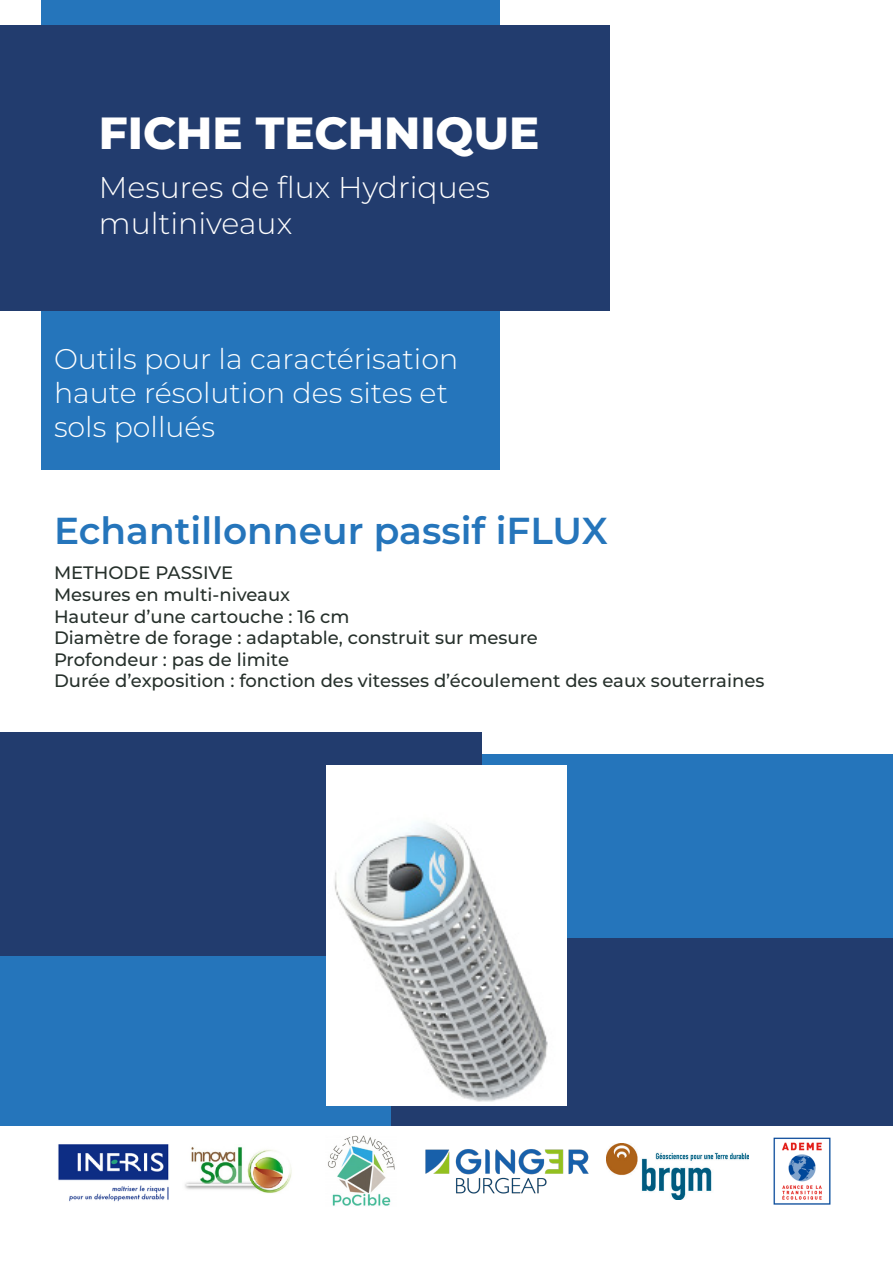
<style>
.page{position:relative;width:893px;height:1263px;background:#fff}
.page>*{position:absolute;margin:0;border:0;box-sizing:border-box;transform-origin:0 0}
.fiches_techniques{font:800 45px "Montserrat";color:#fff}
.titre{font:600 37.5px "Montserrat";color:#2575bb}
.sous_titre{font:300 30px/36px "Montserrat";color:#fff}
.sous_titre-2{font:300 28.5px/34.2px "Montserrat";color:#fff}
.texte{font:500 18px "Montserrat";color:#26302b}
</style>
<div class="page">
<img style="left:773px;top:1137px;width:58px;height:68px">
<img style="left:606px;top:1143px;width:142px;height:56px">
<img style="left:58px;top:1144px;width:111px;height:58px">
<img style="left:425px;top:1149px;width:164px;height:45px">
<img style="left:328px;top:1136px;width:67px;height:70px">
<img style="left:185px;top:1146px;width:107px;height:47px">
<div style="left:0;top:754px;width:893px;height:372px;background:#2575bb"></div>
<div style="left:41px;top:0;width:458px;height:470px;background:#2575bb"></div>
<div style="left:0;top:26px;width:609px;height:285px;background:#223c6e"></div>
<div style="left:0;top:732px;width:482px;height:223px;background:#223c6e"></div>
<div style="left:391px;top:939px;width:502px;height:187px;background:#223c6e"></div>
<img style="left:326px;top:765px;width:241px;height:341px">
<p class="fiches_techniques" style="left:99px;top:100px;width:442px">FICHE TECHNIQUE</p>
<p class="sous_titre" style="left:99px;top:168px;width:393px">Mesures de flux Hydriques multiniveaux</p>
<p class="sous_titre-2" style="left:54px;top:341px;width:406px">Outils pour la caractérisation haute résolution des sites et sols pollués</p>
<p class="titre" style="left:54px;top:504px;width:555px">Echantillonneur passif iFLUX</p>
<p class="texte" style="left:54px;top:560px;width:181px">METHODE PASSIVE</p>
<p class="texte" style="left:54px;top:582px;width:238px">Mesures en multi-niveaux</p>
<p class="texte" style="left:54px;top:604px;width:297px">Hauteur d’une cartouche : 16 cm</p>
<p class="texte" style="left:54px;top:625px;width:485px">Diamètre de forage : adaptable, construit sur mesure</p>
<p class="texte" style="left:54px;top:647px;width:237px">Profondeur : pas de limite</p>
<p class="texte" style="left:54px;top:668px;width:712px">Durée d’exposition : fonction des vitesses d’écoulement des eaux souterraines</p>
</div>
